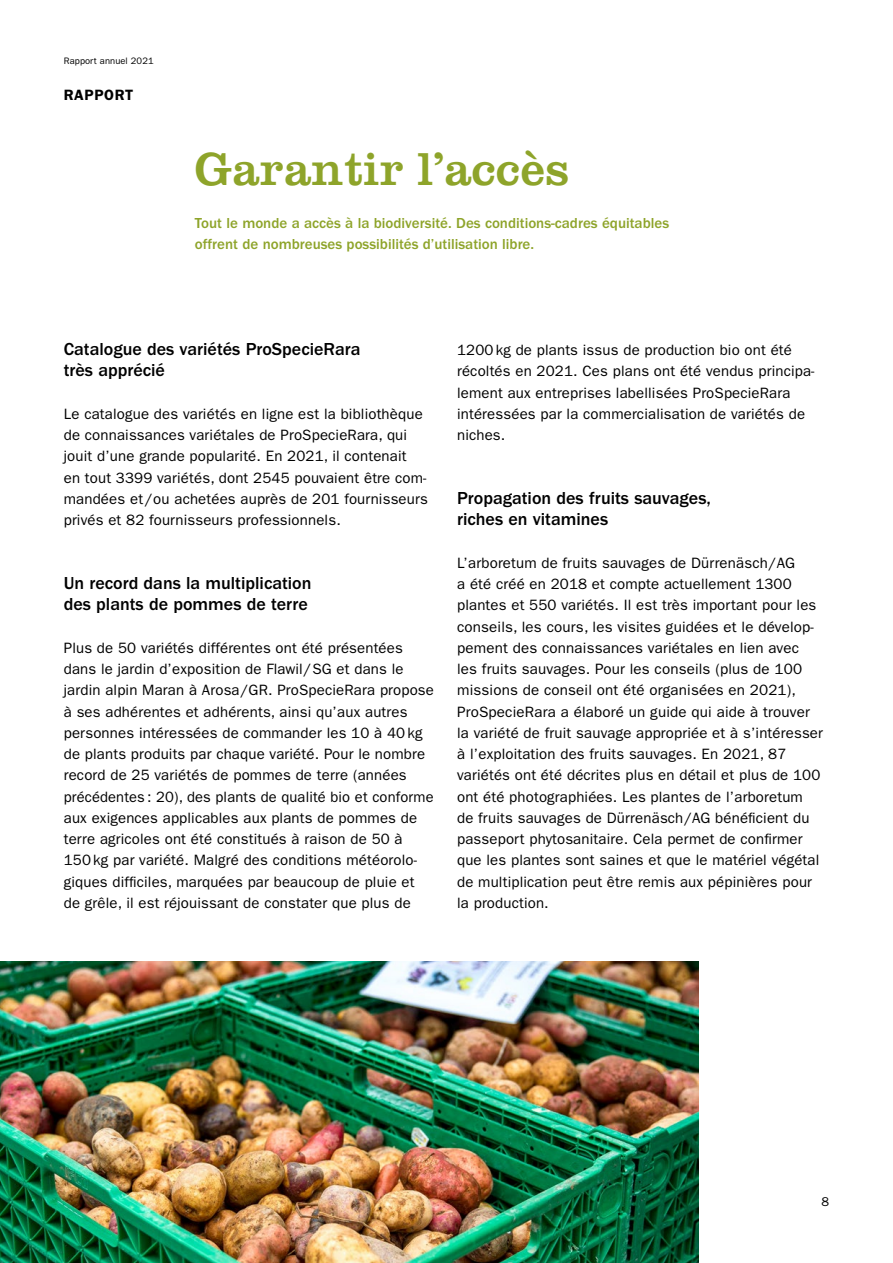
<style>
.page{position:relative;width:893px;height:1263px;background:#fff}
.page>*{position:absolute;margin:0;border:0;box-sizing:border-box;transform-origin:0 0}
.t1{font:48px "Clarendon LT Std";letter-spacing:.01em;color:#8ea42a}
.t2{font:500 18px/21.3px "ITC Franklin Gothic Std";color:#000}
.t3{font:15px/21.3px "ITC Franklin Gothic Std";letter-spacing:.01em;color:#000}
.t4{font:500 15px/21.3px "ITC Franklin Gothic Std";color:#8ea42a}
.t5{font:600 15px "ITC Franklin Gothic Std";letter-spacing:.04em;color:#000}
.t6{font:12.75px "ITC Franklin Gothic Std";color:#000}
.t7{font:9.3px "ITC Franklin Gothic Std";letter-spacing:.01em;color:#000}
</style>
<div class="page">
<img style="left:0;top:961px;width:698px;height:302px">
<p class="t7" style="left:64px;top:55px;width:91px">Rapport annuel 2021</p>
<p class="t5" style="left:64px;top:86px;width:71px">RAPPORT</p>
<h1 class="t1" style="left:195px;top:141px;width:376px">Garantir l’accès</h1>
<p class="t4" style="left:195px;top:212px;width:476px">Tout le monde a accès à la biodiversité. Des conditions-cadres équitables offrent de nombreuses possibilités d’utilisation libre.</p>
<p class="t2" style="left:64px;top:339px;width:298px">Catalogue des variétés ProSpecieRara très apprécié</p>
<p class="t3" style="left:64px;top:403px;width:366px">Le catalogue des variétés en ligne est la bibliothèque de connaissances variétales de ProSpecieRara, qui jouit d’une grande popularité. En 2021, il contenait<br>en tout 3399 variétés, dont 2545 pouvaient être com&shy;mandées et /ou achetées auprès de 201 fournisseurs privés et 82 fournisseurs professionnels.</p>
<p class="t2" style="left:64px;top:572px;width:249px">Un record dans la multiplication des plants de pommes de terre</p>
<p class="t3" style="left:64px;top:637px;width:372px">Plus de 50 variétés différentes ont été présentées dans le jardin d’exposition de Flawil/SG et dans le jardin alpin Maran à Arosa/GR. ProSpecieRara propose à ses adhérentes et adhérents, ainsi qu’aux autres personnes intéressées de commander les 10 à 40kg de plants produits par chaque variété. Pour le nombre record de 25 variétés de pommes de terre (années précédentes : 20), des plants de qualité bio et conforme aux exigences applicables aux plants de pommes de terre agricoles ont été constitués à raison de 50 à 150kg par variété. Malgré des conditions météorolo&shy;giques difficiles, marquées par beaucoup de pluie et de grêle, il est réjouissant de constater que plus de</p>
<p class="t3" style="left:457px;top:339px;width:359px">1200kg de plants issus de production bio ont été récoltés en 2021. Ces plans ont été vendus principa&shy;lement aux entreprises labellisées ProSpecieRara intéressées par la commercialisation de variétés de niches.</p>
<p class="t2" style="left:457px;top:487px;width:255px">Propagation des fruits sauvages, riches en vitamines</p>
<p class="t3" style="left:457px;top:552px;width:367px">L’arboretum de fruits sauvages de Dürrenäsch/AG<br>a été créé en 2018 et compte actuellement 1300 plantes et 550 variétés. Il est très important pour les conseils, les cours, les visites guidées et le dévelop&shy;pement des connaissances variétales en lien avec<br>les fruits sauvages. Pour les conseils (plus de 100 missions de conseil ont été organisées en 2021), ProSpecieRara a élaboré un guide qui aide à trouver la variété de fruit sauvage appropriée et à s’intéresser à l’exploitation des fruits sauvages. En 2021, 87 variétés ont été décrites plus en détail et plus de 100 ont été photographiées. Les plantes de l’arboretum<br>de fruits sauvages de Dürrenäsch/AG bénéficient du passeport phytosanitaire. Cela permet de confirmer que les plantes sont saines et que le matériel végétal de multiplication peut être remis aux pépinières pour la production.</p>
<p class="t6" style="left:821px;top:1194px;width:9px">8</p>
</div>
